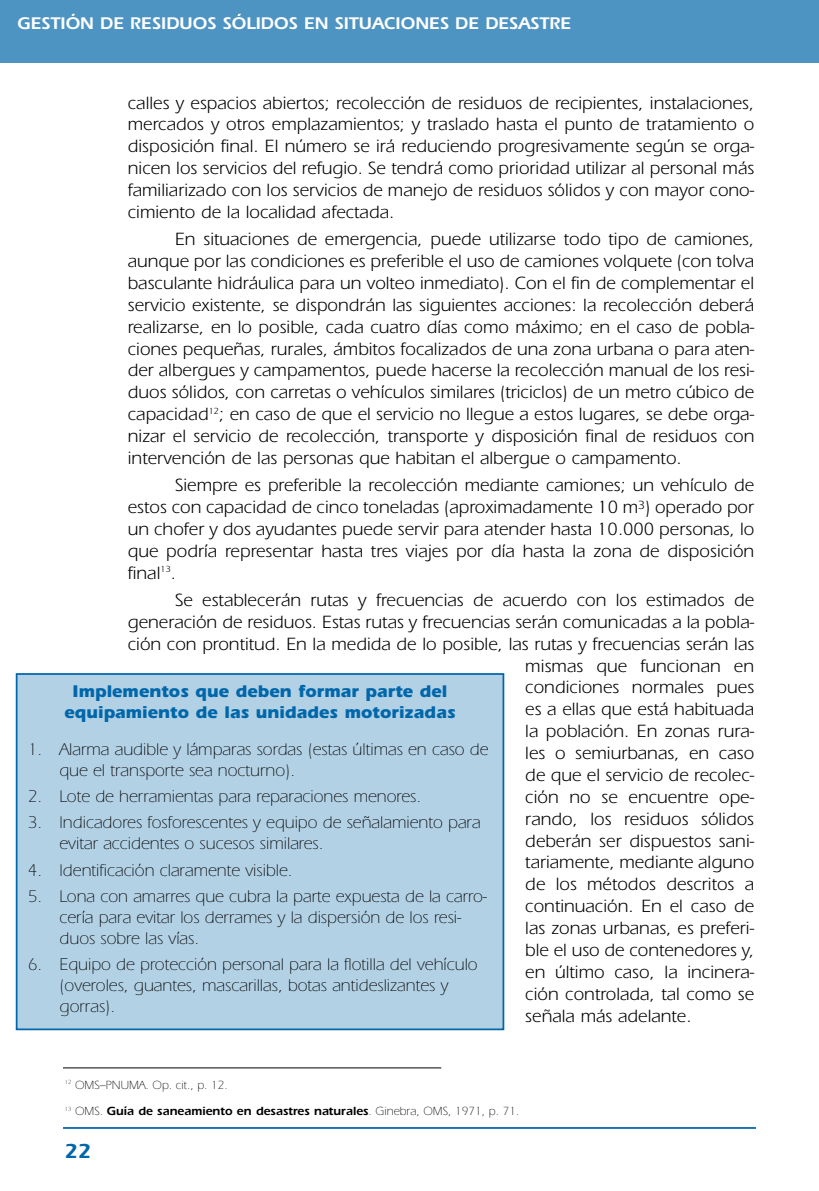
<style>
.page{position:relative;width:819px;height:1191px;background:#fff}
.page>*{position:absolute;margin:0;border:0;box-sizing:border-box;transform-origin:0 0}
.t1{font:600 21px "Itc Eras";color:#0067aa}
.t2{font:18.38px/21.9px "Itc Eras";color:#000;text-align:justify}
.t3{font:300 17.5px/21px "Itc Eras";color:#000}
.t4{font:700 17.5px/21px "Itc Eras";color:#0067aa;text-align:center}
.t5{font:600 17.5px "Itc Eras";color:#fff}
.t6{font:300 12.25px/26.2px "Itc Eras";color:#000}
.s1{font-weight:600}
</style>
<div class="page">
<div style="left:0;top:0;width:819px;height:63px;background:#4d94c3"></div>
<hr style="left:63px;top:1127px;width:693px;height:1px;background:#0067aa">
<hr style="left:63px;top:1067px;width:378px;height:1px;background:#000">
<div style="left:17px;top:674px;width:486px;height:355px;background:#b3d1e5"></div>
<div style="left:16px;top:673px;width:488px;height:357px;border:2px solid #0067aa"></div>
<p class="t5" style="left:18px;top:17px;width:555px">GESTIÓN DE RESIDUOS SÓLIDOS EN SITUACIONES DE DESASTRE</p>
<p class="t2" style="left:128px;top:93px;width:628px">calles y espacios abiertos; recolección de residuos de recipientes, instalaciones, mercados y otros emplazamientos; y traslado hasta el punto de tratamiento o disposición final. El número se irá reduciendo progresivamente según se orga&shy;nicen los servicios del refugio. Se tendrá como prioridad utilizar al personal más familiarizado con los servicios de manejo de residuos sólidos y con mayor cono&shy;cimiento de la localidad afectada.</p>
<p class="t2" style="left:128px;top:230px;width:628px;text-indent:47px">En situaciones de emergencia, puede utilizarse todo tipo de camiones, aunque por las condiciones es preferible el uso de camiones volquete (con tolva basculante hidráulica para un volteo inmediato). Con el fin de complementar el servicio existente, se dispondrán las siguientes acciones: la recolección deberá realizarse, en lo posible, cada cuatro días como máximo; en el caso de pobla&shy;ciones pequeñas, rurales, ámbitos focalizados de una zona urbana o para aten&shy;der albergues y campamentos, puede hacerse la recolección manual de los resi&shy;duos sólidos, con carretas o vehículos similares (triciclos) de un metro cúbico de capacidad<sup>12</sup>; en caso de que el servicio no llegue a estos lugares, se debe orga&shy;nizar el servicio de recolección, transporte y disposición final de residuos con intervención de las personas que habitan el albergue o campamento.</p>
<p class="t2" style="left:128px;top:476px;width:628px;text-indent:47px">Siempre es preferible la recolección mediante camiones; un vehículo de estos con capacidad de cinco toneladas (aproximadamente 10 m<sup>3</sup>) operado por un chofer y dos ayudantes puede servir para atender hasta 10.000 personas, lo que podría representar hasta tres viajes por día hasta la zona de disposición final<sup>13</sup>.</p>
<p class="t2" style="left:175px;top:591px;width:580px">Se establecerán rutas y frecuencias de acuerdo con los estimados de</p>
<p class="t2" style="left:128px;top:612px;width:628px">generación de residuos. Estas rutas y frecuencias serán comunicadas a la pobla-</p>
<p class="t2" style="left:128px;top:634px;width:628px">ción con prontitud. En la medida de lo posible, las rutas y frecuencias serán las</p>
<p class="t2" style="left:525px;top:656px;width:230px">mismas que funcionan en</p>
<p class="t2" style="left:525px;top:678px;width:230px">condiciones normales pues</p>
<p class="t2" style="left:525px;top:700px;width:230px">es a ellas que está habituada</p>
<p class="t2" style="left:525px;top:722px;width:230px">la población. En zonas rura-</p>
<p class="t2" style="left:525px;top:744px;width:230px">les o semiurbanas, en caso</p>
<p class="t2" style="left:525px;top:766px;width:230px">de que el servicio de recolec-</p>
<p class="t2" style="left:525px;top:787px;width:230px">ción no se encuentre ope-</p>
<p class="t2" style="left:525px;top:809px;width:230px">rando, los residuos sólidos</p>
<p class="t2" style="left:525px;top:831px;width:230px">deberán ser dispuestos sani-</p>
<p class="t2" style="left:525px;top:853px;width:230px">tariamente, mediante alguno</p>
<p class="t2" style="left:525px;top:875px;width:230px">de los métodos descritos a</p>
<p class="t2" style="left:525px;top:897px;width:230px">continuación. En el caso de</p>
<p class="t2" style="left:525px;top:919px;width:230px">las zonas urbanas, es preferi-</p>
<p class="t2" style="left:525px;top:941px;width:230px">ble el uso de contenedores y,</p>
<p class="t2" style="left:525px;top:962px;width:230px">en último caso, la incinera-</p>
<p class="t2" style="left:525px;top:984px;width:230px">ción controlada, tal como se</p>
<p class="t2" style="left:525px;top:1006px;width:168px">señala más adelante.</p>
<p class="t4" style="left:64px;top:682px;width:392px">Implementos que deben formar parte del equipamiento de las unidades motorizadas</p>
<p class="t3" style="left:60px;top:740px;width:430px;text-indent:-32px">1. Alarma audible y lámparas sordas (estas últimas en caso de que el transporte sea nocturno).</p>
<p class="t3" style="left:28px;top:787px;width:395px">2. Lote de herramientas para reparaciones menores.</p>
<p class="t3" style="left:60px;top:814px;width:422px;text-indent:-32px">3. Indicadores fosforescentes y equipo de señalamiento para evitar accidentes o sucesos similares.</p>
<p class="t3" style="left:28px;top:861px;width:266px">4. Identificación claramente visible.</p>
<p class="t3" style="left:59px;top:887px;width:429px;text-indent:-31px">5. Lona con amarres que cubra la parte expuesta de la carro&shy;cería para evitar los derrames y la dispersión de los resi&shy;duos sobre las vías.</p>
<p class="t3" style="left:59px;top:956px;width:419px;text-indent:-32px">6. Equipo de protección personal para la flotilla del vehículo (overoles, guantes, mascarillas, botas antideslizantes y gorras).</p>
<p class="t6" style="left:65px;top:1072px;width:456px"><sup>12</sup> OMS–PNUMA. Op. cit., p. 12.<br><sup>13</sup> OMS. <span class="s1">Guía de saneamiento en desastres naturales</span>. Ginebra, OMS, 1971, p. 71.</p>
<p class="t1" style="left:65px;top:1144px;width:28px">22</p>
</div>
